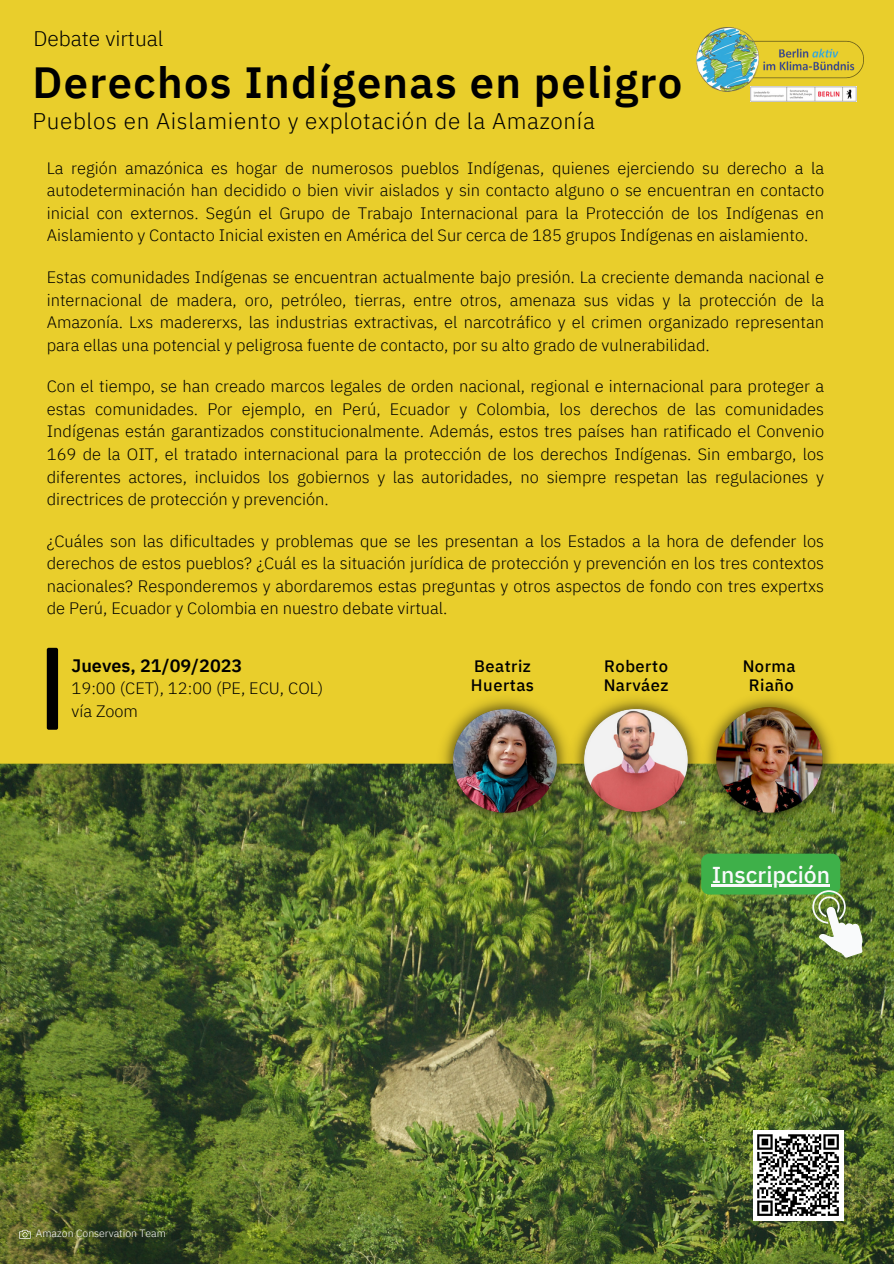
<style>
.page{position:relative;width:894px;height:1264px;background:#fff}
.page>*{position:absolute;margin:0;border:0;box-sizing:border-box;transform-origin:0 0}
.t1{font:600 43.5px "IBM Plex Sans";letter-spacing:.03em;color:#000}
.t2{font:500 22.95px "IBM Plex Sans";color:#f9fafb}
.t3{font:300 22.5px "IBM Plex Sans";letter-spacing:.03em;color:#000}
.t4{font:300 21px "IBM Plex Sans";color:#000}
.t5{font:600 18px "IBM Plex Sans";color:#000}
.t6{font:300 16.5px/22.5px "IBM Plex Sans";color:#000;text-align:justify}
.t7{font:500 16.5px/19.2px "IBM Plex Sans";letter-spacing:.03em;color:#000}
.t8{font:300 10.5px "IBM Plex Sans";color:#fff}
</style>
<div class="page">
<div style="left:0;top:0;width:893px;height:1263px;background:#e9ce2c"></div>
<img style="left:0;top:763px;width:893px;height:500px">
<svg style="left:19px;top:1229px;width:12px;height:9px"></svg>
<img style="left:574px;top:698px;width:125px;height:133px">
<img style="left:699px;top:696px;width:140px;height:135px">
<img style="left:435px;top:698px;width:139px;height:134px">
<img style="left:696px;top:28px;width:166px;height:63px">
<img style="left:750px;top:86px;width:106px;height:15px">
<div style="left:47px;top:647px;width:11px;height:82px;background:#000;border-radius:2px"></div>
<div style="left:752px;top:1129px;width:91px;height:91px;background:#fff"></div>
<svg style="left:757px;top:1134px;width:82px;height:82px"></svg>
<svg style="left:701px;top:853px;width:161px;height:104px;background:#609249"></svg>
<p class="t4" style="left:33px;top:25px;width:132px">Debate virtual</p>
<p class="t1" style="left:32px;top:53px;width:651px">Derechos Indígenas en peligro</p>
<p class="t3" style="left:32px;top:106px;width:564px">Pueblos en Aislamiento y explotación de la Amazonía</p>
<p class="t6" style="left:47px;top:156px;width:778px">La región amazónica es hogar de numerosos pueblos Indígenas, quienes ejerciendo su derecho a la autodeterminación han decidido o bien vivir aislados y sin contacto alguno o se encuentran en contacto inicial con externos. Según el Grupo de Trabajo Internacional para la Protección de los Indígenas en Aislamiento y Contacto Inicial existen en América del Sur cerca de 185 grupos Indígenas en aislamiento.</p>
<p class="t6" style="left:47px;top:266px;width:778px">Estas comunidades Indígenas se encuentran actualmente bajo presión. La creciente demanda nacional e internacional de madera, oro, petróleo, tierras, entre otros, amenaza sus vidas y la protección de la Amazonía. Lxs madererxs, las industrias extractivas, el narcotráfico y el crimen organizado representan para ellas una potencial y peligrosa fuente de contacto, por su alto grado de vulnerabilidad.</p>
<p class="t6" style="left:47px;top:375px;width:778px">Con el tiempo, se han creado marcos legales de orden nacional, regional e internacional para proteger a estas comunidades. Por ejemplo, en Perú, Ecuador y Colombia, los derechos de las comunidades Indígenas están garantizados constitucionalmente. Además, estos tres países han ratificado el Convenio 169 de la OIT, el tratado internacional para la protección de los derechos Indígenas. Sin embargo, los diferentes actores, incluidos los gobiernos y las autoridades, no siempre respetan las regulaciones y directrices de protección y prevención.</p>
<p class="t6" style="left:47px;top:529px;width:778px">¿Cuáles son las dificultades y problemas que se les presentan a los Estados a la hora de defender los derechos de estos pueblos? ¿Cuál es la situación jurídica de protección y prevención en los tres contextos nacionales? Responderemos y abordaremos estas preguntas y otros aspectos de fondo con tres expertxs de Perú, Ecuador y Colombia en nuestro debate virtual.</p>
<p class="t5" style="left:71px;top:653px;width:172px">Jueves, 21/09/2023</p>
<p class="t6" style="left:71px;top:676px;width:253px">19:00 (CET), 12:00 (PE, ECU, COL)</p>
<p class="t6" style="left:71px;top:699px;width:68px">vía Zoom</p>
<p class="t8" style="left:36px;top:1226px;width:132px">Amazon Conservation Team</p>
<p class="t7" style="left:474px;top:656px;width:58px">Beatriz</p>
<p class="t7" style="left:471px;top:675px;width:65px">Huertas</p>
<p class="t7" style="left:603px;top:656px;width:66px">Roberto<br>Narváez</p>
<p class="t7" style="left:742px;top:656px;width:55px">Norma</p>
<p class="t7" style="left:748px;top:675px;width:47px">Riaño</p>
<p class="t2" style="left:711px;top:859px;width:120px">Inscripción</p>
</div>
